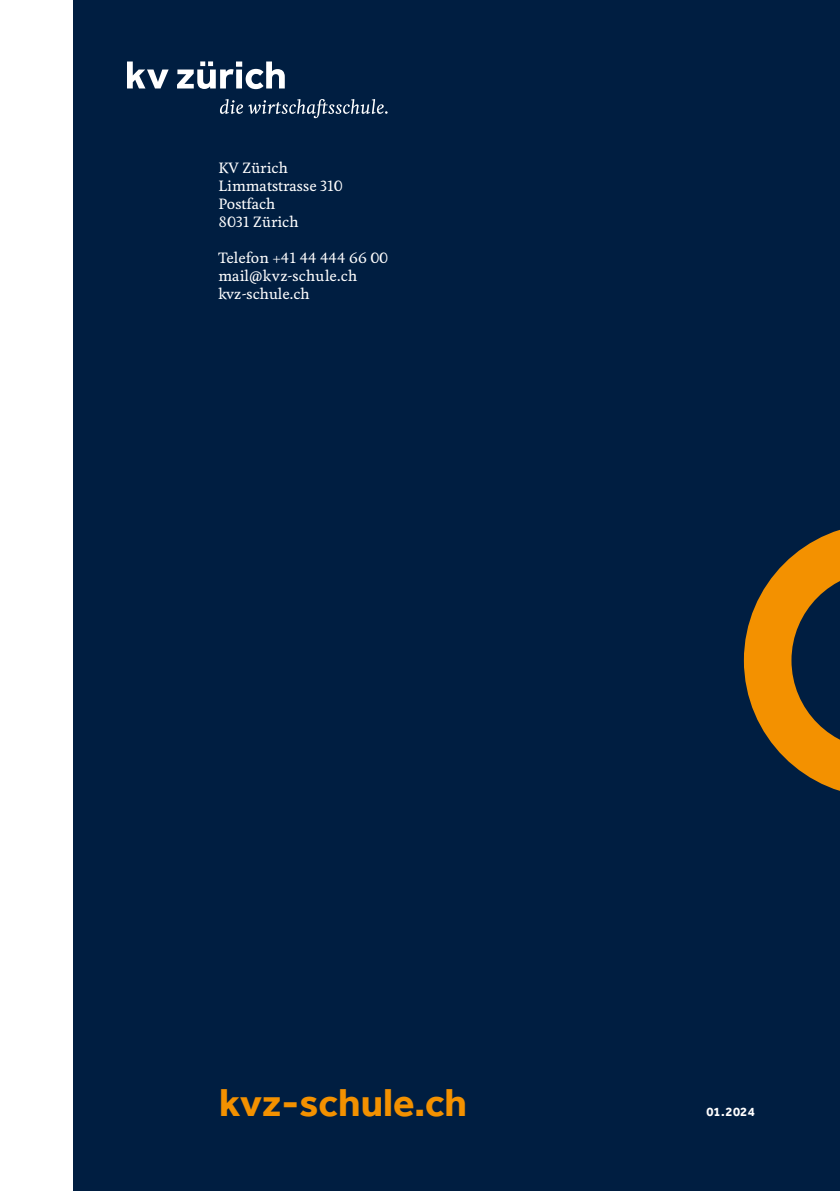
<style>
.page{position:relative;width:840px;height:1191px;background:#fff}
.page>*{position:absolute;margin:0;border:0;box-sizing:border-box;transform-origin:0 0}
.t1{font:700 40px "Effra";color:#f39100}
.t2{font:500 14px/18px "Feijoa";color:#fff}
.t3{font:700 13px "Effra";letter-spacing:.02em;color:#fff}
</style>
<div class="page">
<div style="left:74px;top:0;width:765px;height:1191px;background:#001e41"></div>
<svg style="left:177px;top:61px;width:107px;height:28px"></svg>
<svg style="left:127px;top:61px;width:41px;height:27px"></svg>
<svg style="left:220px;top:99px;width:167px;height:19px"></svg>
<svg style="left:743px;top:530px;width:96px;height:261px"></svg>
<p class="t2" style="left:218px;top:159px;width:125px">KV Zürich<br>Limmatstrasse 310<br>Postfach<br>8031 Zürich</p>
<p class="t2" style="left:218px;top:249px;width:171px">Telefon +41 44 444 66 00 mail@kvz-schule.ch kvz-schule.ch</p>
<h1 class="t1" style="left:219px;top:1078px;width:249px">kvz-schule.ch</h1>
<p class="t3" style="left:706px;top:1103px;width:50px">01.2024</p>
</div>
